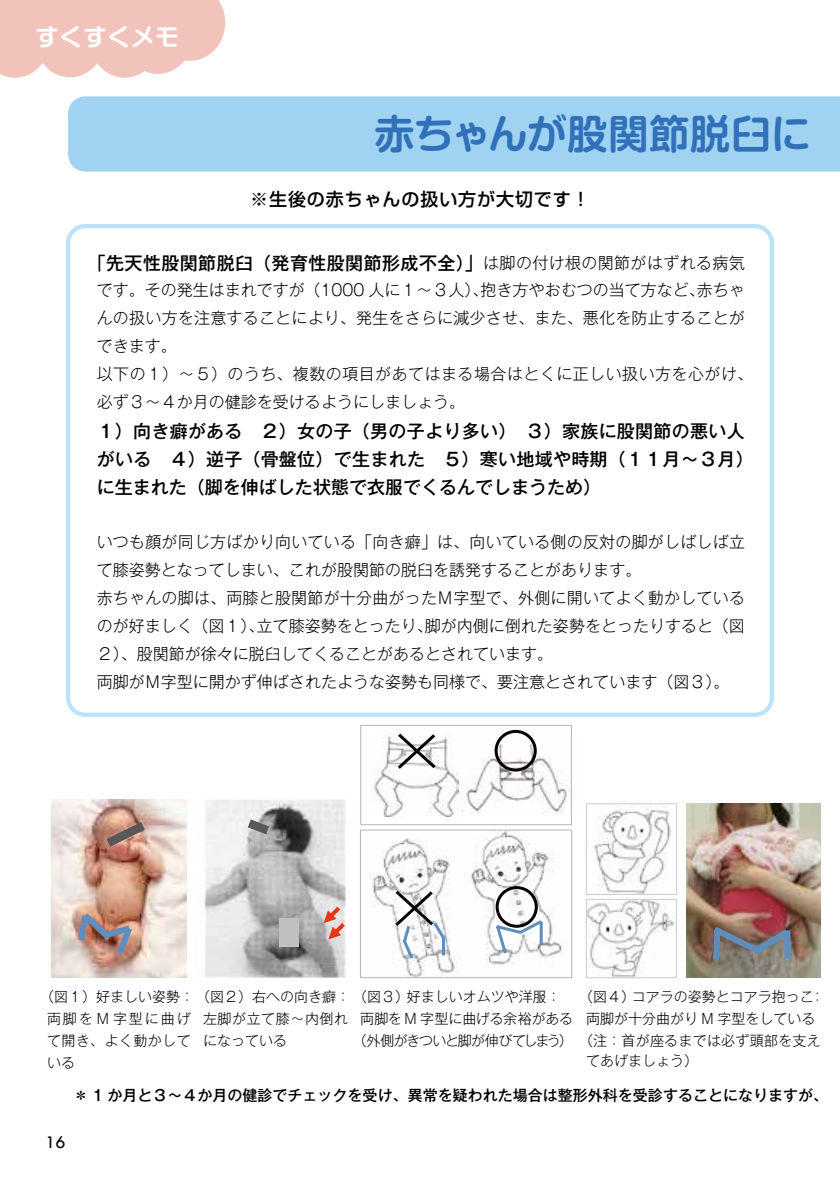
<style>
.page{position:relative;width:840px;height:1191px;background:#fff}
.page>*{position:absolute;margin:0;border:0;box-sizing:border-box;transform-origin:0 0}
.t1{font:700 40px "Shin M Go Pro De";letter-spacing:.01em;color:#3071b9}
.t2{font:700 24px "Shin M Go Pro De";color:#fff}
.t3{font:18.4px "Tw Cen";color:#000}
.t4{font:500 18px/28px "Gothic MB101 Pro";letter-spacing:.015em;color:#000}
.t5{font:500 18px "Shin Go Pro";letter-spacing:.05em;color:#000}
.t6{font:300 16px/28px "Gothic MB101 Pro";color:#000}
.t7{font:500 15px "Gothic MB101 Pro";color:#000}
.t8{font:300 14px/22px "Gothic MB101 Pro";color:#000;text-align:center}
.t9{font:300 14px/22px "Gothic MB101 Pro";letter-spacing:.04em;color:#000}
.s1{font-weight:300;font-size:16px}
</style>
<div class="page">
<div style="left:68px;top:96px;width:771px;height:75px;background:#a0d2f2"></div>
<div style="left:66px;top:224px;width:707px;height:493px;border:4px solid #bae3f9;border-radius:17px"></div>
<img style="left:369px;top:831px;width:196px;height:145px">
<div style="left:360px;top:829px;width:211px;height:149px;border:1px solid #b5b4b5"></div>
<svg style="left:392px;top:884px;width:153px;height:78px"></svg>
<img style="left:372px;top:733px;width:200px;height:84px">
<div style="left:360px;top:725px;width:211px;height:100px;border:1px solid #b5b4b5"></div>
<svg style="left:394px;top:729px;width:144px;height:44px"></svg>
<img style="left:588px;top:806px;width:82px;height:86px">
<div style="left:585px;top:803px;width:91px;height:91px;border:1px solid #cbcbca"></div>
<img style="left:587px;top:901px;width:87px;height:75px">
<div style="left:585px;top:899px;width:91px;height:79px;border:1px solid #cbcbca"></div>
<img style="left:686px;top:803px;width:134px;height:174px">
<svg style="left:706px;top:921px;width:88px;height:45px;background:#7f7172"></svg>
<svg style="left:0;top:0;width:225px;height:78px;background:#f2c9c2"></svg>
<img style="left:51px;top:799px;width:136px;height:179px">
<svg style="left:74px;top:907px;width:63px;height:53px;background:#b08a81"></svg>
<svg style="left:97px;top:814px;width:57px;height:40px;background:#bb8e7f"></svg>
<img style="left:204px;top:800px;width:142px;height:178px">
<svg style="left:320px;top:902px;width:26px;height:40px"></svg>
<svg style="left:238px;top:812px;width:40px;height:29px"></svg>
<div style="left:279px;top:918px;width:20px;height:29px;background:#bfc0c0"></div>
<h2 class="t2" style="left:35px;top:17px;width:145px">すくすくメモ</h2>
<h1 class="t1" style="left:321px;top:101px;width:531px">　 赤ちゃんが股関節脱臼に　</h1>
<p class="t5" style="left:250px;top:184px;width:341px">※生後の赤ちゃんの扱い方が大切です！</p>
<p class="t4" style="left:88px;top:247px;width:658px">「先天性股関節脱臼（発育性股関節形成不全）」<span class="s1">は脚の付け根の関節がはずれる病気</span></p>
<p class="t6" style="left:97px;top:274px;width:657px">です。その発生はまれですが（1000 人に１〜３人）、抱き方やおむつの当て方など、赤ちゃんの扱い方を注意することにより、発生をさらに減少させ、また、悪化を防止することができます。<br>以下の１）〜５）のうち、複数の項目があてはまる場合はとくに正しい扱い方を心がけ、必ず３〜４か月の健診を受けるようにしましょう。</p>
<p class="t4" style="left:97px;top:415px;width:658px">１）向き癖がある　２）女の子（男の子より多い）　３）家族に股関節の悪い人がいる　４）逆子（骨盤位）で生まれた　５）寒い地域や時期（１１月〜３月）に生まれた（脚を伸ばした状態で衣服でくるんでしまうため）</p>
<p class="t6" style="left:97px;top:526px;width:649px">いつも顔が同じ方ばかり向いている「向き癖」は、向いている側の反対の脚がしばしば立て膝姿勢となってしまい、これが股関節の脱臼を誘発することがあります。<br>赤ちゃんの脚は、両膝と股関節が十分曲がったＭ字型で、外側に開いてよく動かしているのが好ましく（図１）、立て膝姿勢をとったり、脚が内側に倒れた姿勢をとったりすると（図２）、股関節が徐々に脱臼してくることがあるとされています。<br>両脚がＭ字型に開かず伸ばされたような姿勢も同様で、要注意とされています（図３）。</p>
<p class="t8" style="left:40px;top:983px;width:522px">（図１）好ましい姿勢：（図２）右への向き癖：（図３）好ましいオムツや洋服：</p>
<p class="t8" style="left:360px;top:1005px;width:214px">両脚を M 字型に曲げる余裕がある</p>
<p class="t8" style="left:352px;top:1027px;width:469px">（外側がきついと脚が伸びてしまう）（注：首が座るまでは必ず頭部を支え</p>
<p class="t8" style="left:578px;top:983px;width:247px">（図４）コアラの姿勢とコアラ抱っこ：両脚が十分曲がり M 字型をしている</p>
<p class="t8" style="left:585px;top:1047px;width:113px">てあげましょう）</p>
<p class="t8" style="left:47px;top:1005px;width:145px;text-align:justify">両脚をM字型に曲げて開き、よく動かしている</p>
<p class="t9" style="left:203px;top:1005px;width:147px">左脚が立て膝〜内倒れになっている</p>
<p class="t7" style="left:73px;top:1082px;width:763px">＊ 1 か月と３〜４か月の健診でチェックを受け、異常を疑われた場合は整形外科を受診することになりますが、　</p>
<p class="t3" style="left:45px;top:1131px;width:22px">16</p>
</div>
